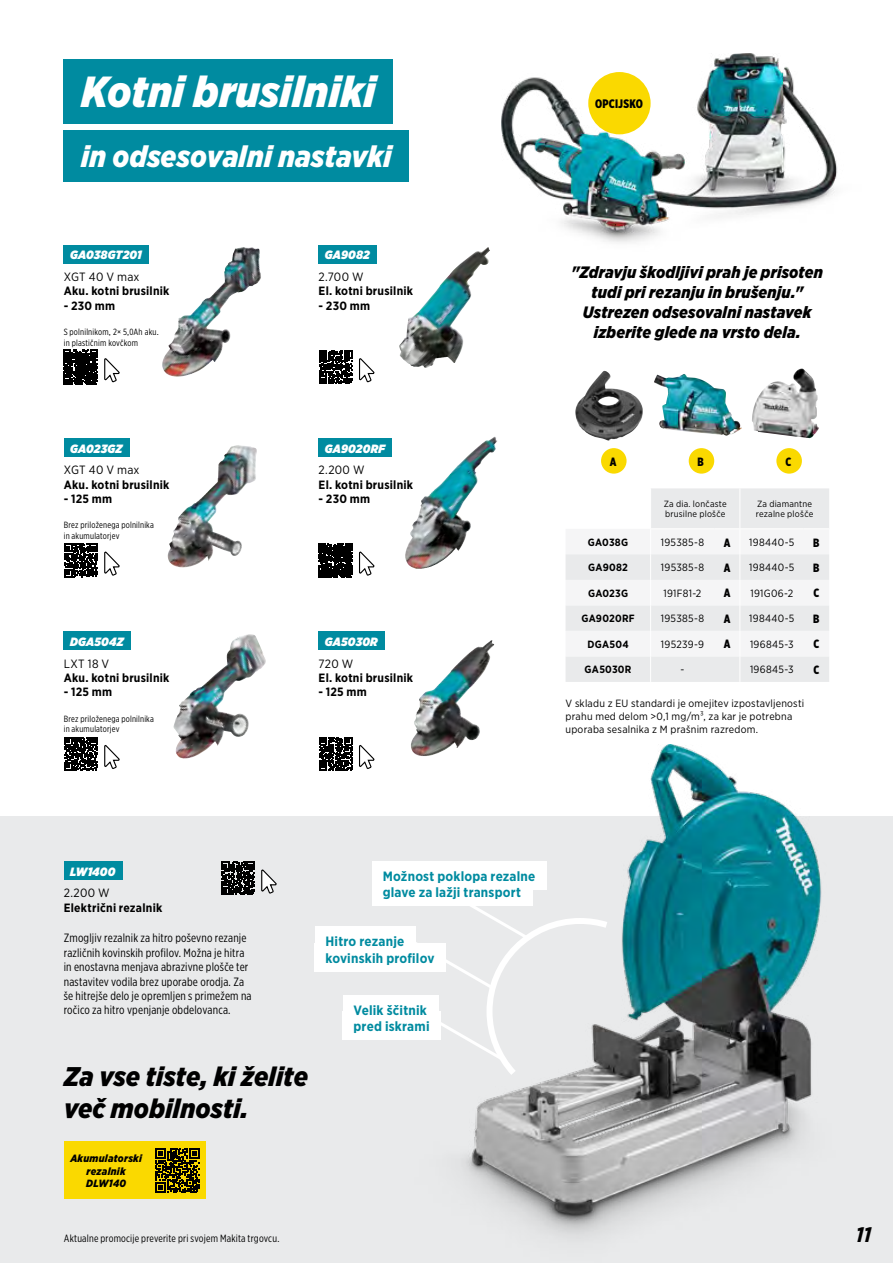
<style>
.page{position:relative;width:893px;height:1263px;background:#fff}
.page>*{position:absolute;margin:0;border:0;box-sizing:border-box;transform-origin:0 0}
.t1{font:italic 900 43.5px "Gotham Narrow";letter-spacing:.005em;color:#fff}
.t2{font:italic 900 30px "Gotham Narrow";letter-spacing:.005em;color:#fff}
.t3{font:italic 900 27px/32.4px "Gotham Narrow";letter-spacing:.005em;color:#000}
.t4{font:italic 700 21px "Gotham Narrow";color:#000}
.t5{font:italic 900 16.5px/19.8px "Gotham Narrow";letter-spacing:.01em;color:#000;text-align:center}
.t6{font:700 13.5px/16.2px "Gotham Narrow";letter-spacing:.015em;color:#008ba0}
.t7{font:900 12.3px "Gotham X Narrow";letter-spacing:.02em;color:#000}
.t8{font:12px/14.4px "Gotham X Narrow";letter-spacing:.015em;color:#000}
.t9{font:700 12px "Gotham Narrow";letter-spacing:.02em;color:#000}
.t10{font:italic 900 12px "Gotham Narrow";letter-spacing:.015em;color:#fff}
.t11{font:12px "Gotham Narrow";letter-spacing:.015em;color:#000}
.t12{font:900 12px "Gotham X Narrow";color:#000}
.t13{font:10.5px/12.6px "Gotham Narrow";letter-spacing:.02em;color:#000}
.t14{font:10.5px "Gotham X Narrow";letter-spacing:.015em;color:#000}
.t15{font:700 10.5px "Gotham Narrow";letter-spacing:.02em;color:#000}
.t16{font:italic 900 10.5px/12.6px "Gotham Narrow";letter-spacing:.025em;color:#000;text-align:center}
.t17{font:9px/10.8px "Gotham X Narrow";letter-spacing:.02em;color:#000}
.t18{font:9px/10.8px "Gotham Narrow";letter-spacing:.025em;color:#000}
</style>
<div class="page">
<div style="left:0;top:816px;width:893px;height:447px;background:#e9eaeb"></div>
<div style="left:64px;top:631px;width:67px;height:19px;background:#008ba0"></div>
<svg style="left:104px;top:745px;width:15px;height:23px"></svg>
<svg style="left:64px;top:737px;width:33px;height:33px"></svg>
<div style="left:64px;top:245px;width:85px;height:19px;background:#008ba0"></div>
<svg style="left:104px;top:358px;width:15px;height:24px"></svg>
<svg style="left:64px;top:350px;width:34px;height:34px"></svg>
<div style="left:319px;top:631px;width:66px;height:19px;background:#008ba0"></div>
<svg style="left:359px;top:745px;width:15px;height:23px"></svg>
<svg style="left:319px;top:737px;width:33px;height:33px"></svg>
<div style="left:319px;top:438px;width:73px;height:19px;background:#008ba0"></div>
<svg style="left:318px;top:543px;width:56px;height:34px"></svg>
<div style="left:319px;top:245px;width:58px;height:19px;background:#008ba0"></div>
<svg style="left:359px;top:358px;width:15px;height:24px"></svg>
<svg style="left:319px;top:350px;width:33px;height:34px"></svg>
<div style="left:64px;top:59px;width:329px;height:65px;background:#008ba0"></div>
<div style="left:64px;top:130px;width:345px;height:51px;background:#008ba0"></div>
<div style="left:64px;top:438px;width:66px;height:19px;background:#008ba0"></div>
<svg style="left:104px;top:552px;width:15px;height:23px"></svg>
<svg style="left:64px;top:544px;width:33px;height:33px"></svg>
<div style="left:64px;top:861px;width:59px;height:19px;background:#008ba0"></div>
<svg style="left:261px;top:870px;width:15px;height:23px"></svg>
<svg style="left:221px;top:862px;width:33px;height:33px"></svg>
<img style="left:501px;top:53px;width:336px;height:190px">
<img style="left:162px;top:247px;width:82px;height:115px">
<img style="left:168px;top:445px;width:68px;height:118px">
<img style="left:173px;top:634px;width:93px;height:125px">
<img style="left:411px;top:640px;width:84px;height:113px">
<img style="left:405px;top:437px;width:89px;height:132px">
<img style="left:399px;top:247px;width:89px;height:121px">
<div style="left:651px;top:488px;width:178px;height:40px;background:#e9eaeb"></div>
<hr style="left:739px;top:488px;width:1px;height:40px;background:#fff">
<svg style="left:566px;top:554px;width:263px;height:128px"></svg>
<img style="left:575px;top:371px;width:29px;height:59px">
<img style="left:654px;top:374px;width:87px;height:62px">
<img style="left:752px;top:369px;width:67px;height:69px">
<div style="left:601px;top:448px;width:26px;height:26px;background:#fad900;border-radius:50%"></div>
<div style="left:689px;top:448px;width:25px;height:26px;background:#fad900;border-radius:50%"></div>
<div style="left:776px;top:448px;width:26px;height:26px;background:#fad900;border-radius:50%"></div>
<img style="left:414px;top:745px;width:408px;height:493px">
<div style="left:315px;top:926px;width:101px;height:29px;background:#fff"></div>
<div style="left:315px;top:942px;width:131px;height:29px;background:#fff"></div>
<div style="left:372px;top:861px;width:175px;height:29px;background:#fff"></div>
<div style="left:372px;top:877px;width:160px;height:29px;background:#fff"></div>
<svg style="left:401px;top:883px;width:213px;height:198px"></svg>
<div style="left:343px;top:995px;width:95px;height:29px;background:#fff"></div>
<div style="left:343px;top:1011px;width:98px;height:29px;background:#fff"></div>
<div style="left:588px;top:72px;width:63px;height:62px;background:#fad900;border-radius:50%"></div>
<div style="left:149px;top:1142px;width:57px;height:57px;background:#fad900"></div>
<svg style="left:155px;top:1148px;width:45px;height:45px"></svg>
<div style="left:64px;top:1142px;width:85px;height:57px;background:#fad900"></div>
<h1 class="t1" style="left:81px;top:63px;width:296px">Kotni brusilniki</h1>
<h2 class="t2" style="left:81px;top:136px;width:312px">in odsesovalni nastavki</h2>
<p class="t10" style="left:70px;top:247px;width:73px">GA038GT201</p>
<p class="t11" style="left:64px;top:269px;width:77px">XGT 40 V max</p>
<p class="t9" style="left:64px;top:283px;width:107px">Aku. kotni brusilnik</p>
<p class="t9" style="left:64px;top:298px;width:53px">- 230 mm</p>
<p class="t17" style="left:64px;top:326px;width:97px">S polnilnikom, 2× 5,0Ah aku. in plastičnim kovčkom</p>
<p class="t10" style="left:70px;top:440px;width:54px">GA023GZ</p>
<p class="t11" style="left:64px;top:462px;width:77px">XGT 40 V max</p>
<p class="t9" style="left:64px;top:477px;width:107px">Aku. kotni brusilnik</p>
<p class="t9" style="left:64px;top:491px;width:50px">- 125 mm</p>
<p class="t17" style="left:64px;top:519px;width:92px">Brez priloženega polnilnika in akumulatorjev</p>
<p class="t10" style="left:70px;top:634px;width:55px">DGA504Z</p>
<p class="t11" style="left:64px;top:656px;width:47px">LXT 18 V</p>
<p class="t9" style="left:64px;top:670px;width:107px">Aku. kotni brusilnik</p>
<p class="t9" style="left:64px;top:684px;width:50px">- 125 mm</p>
<p class="t17" style="left:64px;top:713px;width:92px">Brez priloženega polnilnika in akumulatorjev</p>
<p class="t10" style="left:325px;top:247px;width:46px">GA9082</p>
<p class="t11" style="left:319px;top:269px;width:47px">2.700 W</p>
<p class="t9" style="left:319px;top:283px;width:96px">El. kotni brusilnik</p>
<p class="t9" style="left:319px;top:298px;width:53px">- 230 mm</p>
<p class="t10" style="left:325px;top:440px;width:62px">GA9020RF</p>
<p class="t11" style="left:319px;top:462px;width:47px">2.200 W</p>
<p class="t9" style="left:319px;top:477px;width:96px">El. kotni brusilnik</p>
<p class="t9" style="left:319px;top:491px;width:53px">- 230 mm</p>
<p class="t10" style="left:325px;top:634px;width:54px">GA5030R</p>
<p class="t11" style="left:319px;top:656px;width:36px">720 W</p>
<p class="t9" style="left:319px;top:670px;width:96px">El. kotni brusilnik</p>
<p class="t9" style="left:319px;top:684px;width:50px">- 125 mm</p>
<p class="t7" style="left:595px;top:96px;width:50px">OPCIJSKO</p>
<h3 class="t5" style="left:571px;top:262px;width:253px">"Zdravju škodljivi prah je prisoten tudi pri rezanju in brušenju."<br>Ustrezen odsesovalni nastavek izberite glede na vrsto dela.</h3>
<p class="t12" style="left:610px;top:454px;width:8px">A</p>
<p class="t12" style="left:698px;top:454px;width:8px">B</p>
<p class="t12" style="left:785px;top:454px;width:7px">C</p>
<p class="t18" style="left:664px;top:498px;width:65px">Za dia. lončaste brusilne plošče</p>
<p class="t18" style="left:756px;top:498px;width:59px">Za diamantne rezalne plošče</p>
<p class="t15" style="left:588px;top:535px;width:42px">GA038G</p>
<p class="t13" style="left:661px;top:536px;width:45px">195385-8</p>
<p class="t12" style="left:724px;top:535px;width:8px">A</p>
<p class="t13" style="left:749px;top:536px;width:47px">198440-5</p>
<p class="t12" style="left:813px;top:535px;width:8px">B</p>
<p class="t15" style="left:588px;top:561px;width:41px">GA9082</p>
<p class="t13" style="left:661px;top:561px;width:45px">195385-8</p>
<p class="t12" style="left:724px;top:560px;width:8px">A</p>
<p class="t13" style="left:749px;top:561px;width:47px">198440-5</p>
<p class="t12" style="left:813px;top:560px;width:8px">B</p>
<p class="t15" style="left:588px;top:586px;width:41px">GA023G</p>
<p class="t13" style="left:664px;top:587px;width:39px">191F81-2</p>
<p class="t12" style="left:724px;top:586px;width:8px">A</p>
<p class="t13" style="left:750px;top:587px;width:44px">191G06-2</p>
<p class="t12" style="left:813px;top:586px;width:7px">C</p>
<p class="t15" style="left:581px;top:612px;width:55px">GA9020RF</p>
<p class="t13" style="left:661px;top:612px;width:45px">195385-8</p>
<p class="t12" style="left:724px;top:611px;width:8px">A</p>
<p class="t13" style="left:749px;top:612px;width:47px">198440-5</p>
<p class="t12" style="left:813px;top:611px;width:8px">B</p>
<p class="t15" style="left:587px;top:637px;width:43px">DGA504</p>
<p class="t13" style="left:661px;top:638px;width:45px">195239-9</p>
<p class="t12" style="left:724px;top:637px;width:8px">A</p>
<p class="t13" style="left:750px;top:638px;width:45px">196845-3</p>
<p class="t12" style="left:813px;top:637px;width:7px">C</p>
<p class="t15" style="left:585px;top:663px;width:48px">GA5030R</p>
<p class="t13" style="left:680px;top:663px;width:5px">-</p>
<p class="t13" style="left:750px;top:663px;width:45px">196845-3</p>
<p class="t12" style="left:813px;top:662px;width:7px">C</p>
<p class="t13" style="left:566px;top:697px;width:240px">V skladu z EU standardi je omejitev izpostavljenosti prahu med delom &gt;0,1 mg/m³, za kar je potrebna uporaba sesalnika z M prašnim razredom.</p>
<p class="t10" style="left:70px;top:863px;width:47px">LW1400</p>
<p class="t11" style="left:64px;top:886px;width:47px">2.200 W</p>
<p class="t9" style="left:64px;top:900px;width:100px">Električni rezalnik</p>
<p class="t8" style="left:64px;top:931px;width:189px">Zmogljiv rezalnik za hitro poševno rezanje različnih kovinskih profilov. Možna je hitra in enostavna menjava abrazivne plošče ter nastavitev vodila brez uporabe orodja. Za še hitrejše delo je opremljen s primežem na ročico za hitro vpenjanje obdelovanca.</p>
<h3 class="t3" style="left:64px;top:1060px;width:246px">Za vse tiste, ki želite več mobilnosti.</h3>
<p class="t16" style="left:70px;top:1152px;width:73px">Akumulatorski rezalnik<br>DLW140</p>
<p class="t6" style="left:383px;top:868px;width:154px">Možnost poklopa rezalne glave za lažji transport</p>
<p class="t6" style="left:325px;top:933px;width:111px">Hitro rezanje kovinskih profilov</p>
<p class="t6" style="left:353px;top:1002px;width:78px">Velik ščitnik pred iskrami</p>
<p class="t14" style="left:64px;top:1232px;width:217px">Aktualne promocije preverite pri svojem Makita trgovcu.</p>
<h3 class="t4" style="left:856px;top:1221px;width:18px">11</h3>
</div>
